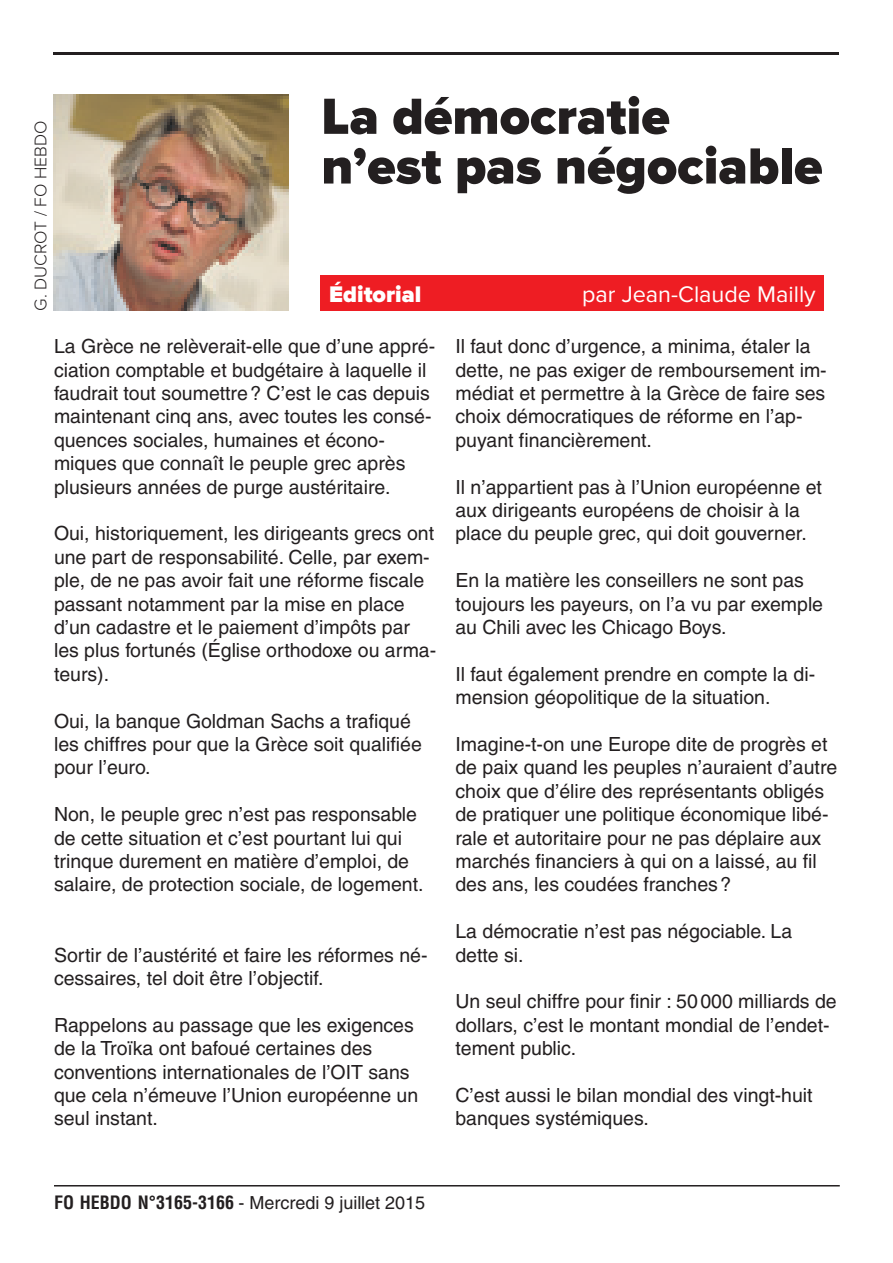
<style>
.page{position:relative;width:893px;height:1263px;background:#fff}
.page>*{position:absolute;margin:0;border:0;box-sizing:border-box;transform-origin:0 0}
.t1{font:900 52.65px/49.7px "Proxima Nova";color:#231f20}
.t2{font:23.4px "Proxima Nova";color:#fff}
.t3{font:900 23.4px "Proxima Nova";color:#fff}
.t4{font:19.5px/23.4px "Helvetica";color:#231f20}
.t5{font:18px "Helvetica";color:#231f20}
.t6{font:300 17.55px "Proxima Nova";color:#231f20}
.s1{font-weight:700;font-stretch:condensed}
</style>
<div class="page">
<div style="left:321px;top:276px;width:503px;height:35px;background:#ee1d23"></div>
<hr style="left:53px;top:52px;width:786px;height:3px;background:#231f20">
<img style="left:53px;top:94px;width:235px;height:217px">
<hr style="left:54px;top:1185px;width:786px;height:1px;background:#231f20">
<p class="t6" style="left:35px;top:311px;width:192px;rotate:-90deg">G. DUCROT / FO HEBDO</p>
<h1 class="t1" style="left:321px;top:96px;width:503px">La démocratie<br>n’est pas négociable</h1>
<p class="t3" style="left:329px;top:287px;width:94px">Éditorial</p>
<p class="t2" style="left:582px;top:287px;width:235px">par Jean-Claude Mailly</p>
<p class="t4" style="left:54px;top:336px;width:383px">La Grèce ne relèverait-elle que d’une appré&shy;ciation comptable et budgétaire à laquelle il faudrait tout soumettre? C’est le cas depuis maintenant cinq ans, avec toutes les consé&shy;quences sociales, humaines et écono&shy;miques que connaît le peuple grec après plusieurs années de purge austéritaire.</p>
<p class="t4" style="left:54px;top:524px;width:384px">Oui, historiquement, les dirigeants grecs ont une part de responsabilité. Celle, par exem&shy;ple, de ne pas avoir fait une réforme fiscale passant notamment par la mise en place d’un cadastre et le paiement d’impôts par les plus fortunés (Église orthodoxe ou arma&shy;teurs).</p>
<p class="t4" style="left:54px;top:711px;width:369px">Oui, la banque Goldman Sachs a trafiqué les chiffres pour que la Grèce soit qualifiée pour l’euro.</p>
<p class="t4" style="left:54px;top:804px;width:371px">Non, le peuple grec n’est pas responsable de cette situation et c’est pourtant lui qui trinque durement en matière d’emploi, de salaire, de protection sociale, de logement.</p>
<p class="t4" style="left:54px;top:945px;width:375px">Sortir de l’austérité et faire les réformes né&shy;cessaires, tel doit être l’objectif.</p>
<p class="t4" style="left:54px;top:1015px;width:366px">Rappelons au passage que les exigences de la Troïka ont bafoué certaines des conventions internationales de l’OIT sans que cela n’émeuve l’Union européenne un seul instant.</p>
<p class="t4" style="left:455px;top:336px;width:373px">Il faut donc d’urgence, a minima, étaler la dette, ne pas exiger de remboursement im&shy;médiat et permettre à la Grèce de faire ses choix démocratiques de réforme en l’ap&shy;puyant financièrement.</p>
<p class="t4" style="left:455px;top:477px;width:368px">Il n’appartient pas à l’Union européenne et aux dirigeants européens de choisir à la place du peuple grec, qui doit gouverner.</p>
<p class="t4" style="left:455px;top:570px;width:369px">En la matière les conseillers ne sont pas toujours les payeurs, on l’a vu par exemple au Chili avec les Chicago Boys.</p>
<p class="t4" style="left:455px;top:664px;width:361px">Il faut également prendre en compte la di&shy;mension géopolitique de la situation.</p>
<p class="t4" style="left:455px;top:734px;width:383px">Imagine-t-on une Europe dite de progrès et de paix quand les peuples n’auraient d’autre choix que d’élire des représentants obligés de pratiquer une politique économique libé&shy;rale et autoritaire pour ne pas déplaire aux marchés financiers à qui on a laissé, au fil des ans, les coudées franches?</p>
<p class="t4" style="left:455px;top:921px;width:338px">La démocratie n’est pas négociable. La dette si.</p>
<p class="t4" style="left:455px;top:992px;width:383px">Un seul chiffre pour finir : 50000 milliards de dollars, c’est le montant mondial de l’endet&shy;tement public.</p>
<p class="t4" style="left:455px;top:1085px;width:359px">C’est aussi le bilan mondial des vingt-huit banques systémiques.</p>
<p class="t5" style="left:54px;top:1196px;width:373px"><span class="s1">FO HEBDO N°3165-3166</span> - Mercredi 9 juillet 2015</p>
</div>
